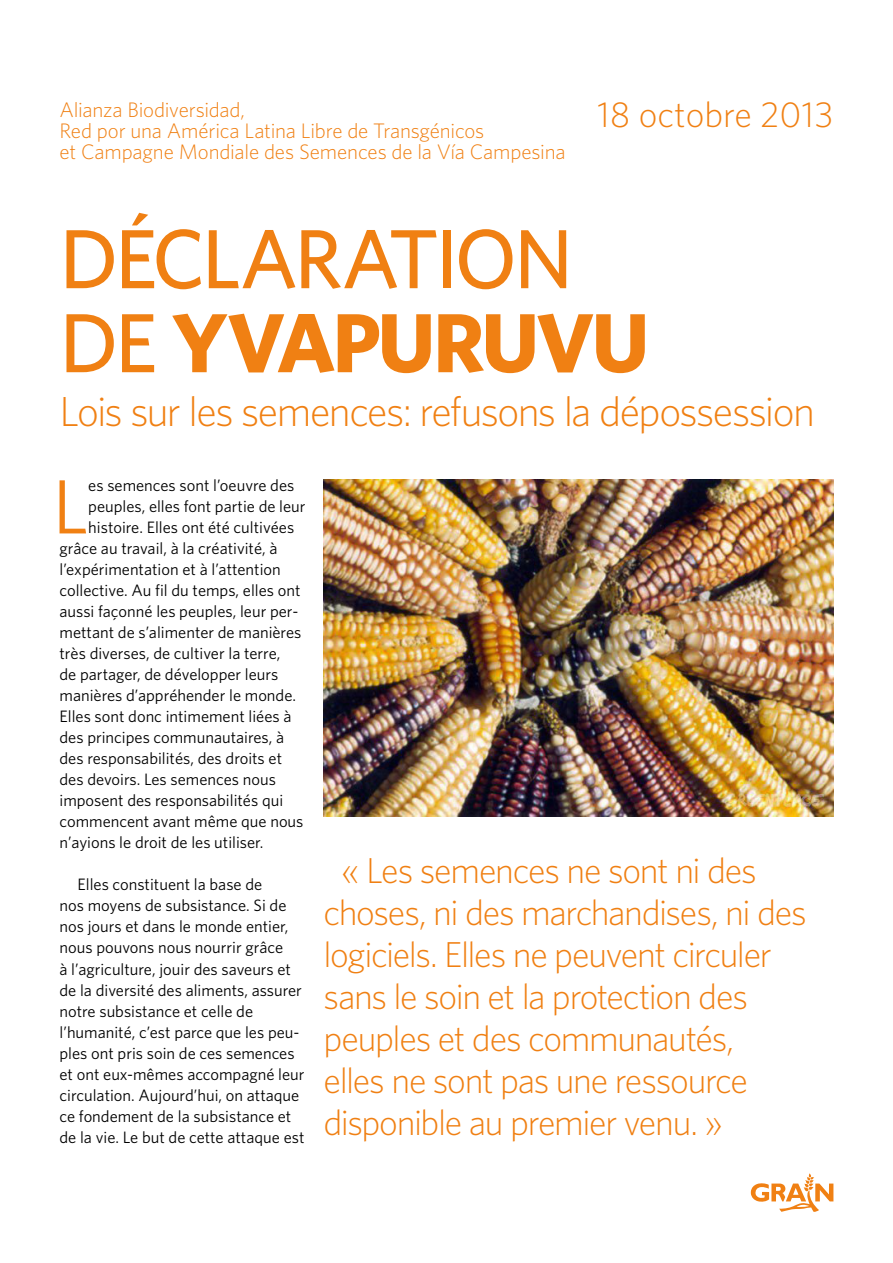
<style>
.page{position:relative;width:893px;height:1263px;background:#fff}
.page>*{position:absolute;margin:0;border:0;box-sizing:border-box;transform-origin:0 0}
.Doc_title{font:500 84px "Whitney";letter-spacing:-.04em;color:#f08013}
.Doc_title-2{font:700 84px "Whitney";letter-spacing:-.035em;color:#f08013}
.First_paragraph{font:76.95px "Whitney";color:#f08013}
.Doc_subtitle{font:300 42px "Whitney";letter-spacing:-.035em;color:#f08013}
.Main_date{font:300 36px/42px "Whitney";letter-spacing:-.035em;color:#f08013}
.Main_date-2{font:300 36px "Whitney";color:#f08013}
.Subtitle{font:300 21px "Whitney";letter-spacing:-.01em;color:#f08013}
.First_paragraph-2{font:16.5px/21px "Whitney";color:#000}
.s1{font-weight:500}
</style>
<div class="page">
<svg style="left:751px;top:1173px;width:82px;height:39px"></svg>
<img style="left:323px;top:480px;width:510px;height:337px">
<p class="Subtitle" style="left:60px;top:97px;width:187px">Alianza Biodiversidad,</p>
<p class="Subtitle" style="left:60px;top:118px;width:426px">Red por una América Latina Libre de Transgénicos</p>
<p class="Subtitle" style="left:60px;top:139px;width:507px">et Campagne Mondiale des Semences de la Vía Campesina</p>
<p class="Main_date-2" style="left:597px;top:94px;width:238px">18 octobre 2013</p>
<p class="Doc_title" style="left:60px;top:208px;width:515px">DÉCLARATION</p>
<p class="Doc_title-2" style="left:60px;top:292px;width:591px"><span class="s1">DE</span> YVAPURUVU</p>
<p class="Doc_subtitle" style="left:60px;top:387px;width:757px">Lois sur les semences: refusons la dépossession</p>
<p class="First_paragraph" style="left:52px;top:461px;width:37px">L</p>
<p class="First_paragraph-2" style="left:88px;top:475px;width:208px">es semences sont l’oeuvre des</p>
<p class="First_paragraph-2" style="left:88px;top:496px;width:219px">peuples, elles font partie de leur</p>
<p class="First_paragraph-2" style="left:88px;top:517px;width:207px">histoire. Elles ont été cultivées</p>
<p class="First_paragraph-2" style="left:60px;top:538px;width:220px">grâce au travail, à la créativité, à</p>
<p class="First_paragraph-2" style="left:60px;top:559px;width:223px">l’expérimentation et à l’attention</p>
<p class="First_paragraph-2" style="left:60px;top:580px;width:243px">collective. Au fil du temps, elles ont</p>
<p class="First_paragraph-2" style="left:60px;top:601px;width:240px">aussi façonné les peuples, leur per-</p>
<p class="First_paragraph-2" style="left:60px;top:622px;width:243px">mettant de s’alimenter de manières</p>
<p class="First_paragraph-2" style="left:60px;top:643px;width:222px">très diverses, de cultiver la terre,</p>
<p class="First_paragraph-2" style="left:60px;top:664px;width:220px">de partager, de développer leurs</p>
<p class="First_paragraph-2" style="left:60px;top:685px;width:238px">manières d’appréhender le monde.</p>
<p class="First_paragraph-2" style="left:60px;top:706px;width:233px">Elles sont donc intimement liées à</p>
<p class="First_paragraph-2" style="left:60px;top:727px;width:226px">des principes communautaires, à</p>
<p class="First_paragraph-2" style="left:60px;top:748px;width:224px">des responsabilités, des droits et</p>
<p class="First_paragraph-2" style="left:60px;top:769px;width:218px">des devoirs. Les semences nous</p>
<p class="First_paragraph-2" style="left:60px;top:790px;width:225px">imposent des responsabilités qui</p>
<p class="First_paragraph-2" style="left:60px;top:811px;width:245px">commencent avant même que nous</p>
<p class="First_paragraph-2" style="left:60px;top:832px;width:205px">n’ayions le droit de les utiliser.</p>
<p class="First_paragraph-2" style="left:60px;top:874px;width:246px;text-indent:18px">Elles constituent la base de<br>nos moyens de subsistance. Si de nos jours et dans le monde entier, nous pouvons nous nourrir grâce<br>à l’agriculture, jouir des saveurs et de la diversité des aliments, assurer notre subsistance et celle de l’humanité, c’est parce que les peu&shy;ples ont pris soin de ces semences et ont eux-mêmes accompagné leur circulation. Aujourd’hui, on attaque ce fondement de la subsistance et de la vie. Le but de cette attaque est</p>
<p class="Main_date" style="left:323px;top:849px;width:485px;text-indent:18px">« Les semences ne sont ni des choses, ni des marchandises, ni des logiciels. Elles ne peuvent circuler sans le soin et la protection des peuples et des communautés,<br>elles ne sont pas une ressource disponible au premier venu. »</p>
</div>
